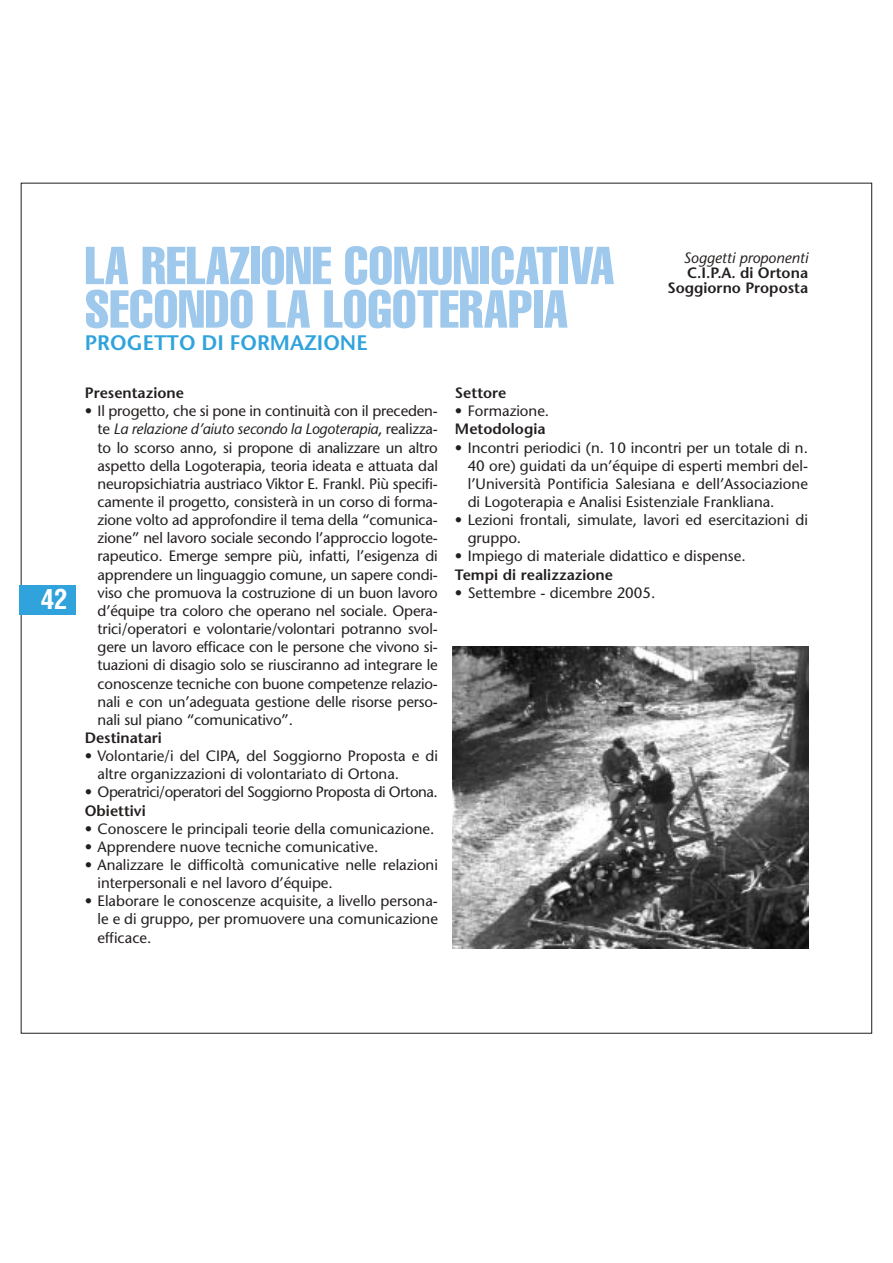
<style>
.page{position:relative;width:893px;height:1263px;background:#fff}
.page>*{position:absolute;margin:0;border:0;box-sizing:border-box;transform-origin:0 0}
.t1{font:extra-condensed 52.5px/43.5px "Helvetica";letter-spacing:.005em;color:#9fc9ec}
.t2{font:700 condensed 27px "Helvetica";color:#fff}
.t3{font:600 21px "Stone Sans";color:#31a3dc}
.t4{font:15px/18.1px "Stone Sans";color:#231f1f;text-align:justify}
.t5{font:600 15px/15px "Stone Sans";color:#231f1f;text-align:right}
.t6{font:15px "Stone Sans";letter-spacing:-.03em;color:#231f1f}
.t7{font:italic 15px "Stone Sans";color:#231f1f}
.s1{font-style:italic}
</style>
<div class="page">
<div style="left:20px;top:585px;width:56px;height:30px;background:#31a3dc"></div>
<img style="left:453px;top:646px;width:355px;height:302px">
<h2 class="t2" style="left:41px;top:589px;width:28px">42</h2>
<h1 class="t1" style="left:85px;top:247px;width:531px">LA RELAZIONE COMUNICATIVA<br>SECONDO LA LOGOTERAPIA</h1>
<h3 class="t3" style="left:85px;top:335px;width:284px">PROGETTO DI FORMAZIONE</h3>
<p class="t7" style="left:683px;top:252px;width:126px">Soggetti proponenti</p>
<p class="t5" style="left:667px;top:267px;width:142px">C.I.P.A. di Ortona<br>Soggiorno Proposta</p>
<p class="t5" style="left:85px;top:387px;width:101px">Presentazione</p>
<p class="t4" style="left:98px;top:404px;width:342px;text-indent:-13px">• Il progetto, che si pone in continuità con il preceden&shy;te <span class="s1">La relazione d’aiuto secondo la Logoterapia</span>, realizza&shy;to lo scorso anno, si propone di analizzare un altro aspetto della Logoterapia, teoria ideata e attuata dal neuropsichiatria austriaco Viktor E. Frankl. Più specifi&shy;camente il progetto, consisterà in un corso di forma&shy;zione volto ad approfondire il tema della “comunica&shy;zione” nel lavoro sociale secondo l’approccio logote&shy;rapeutico. Emerge sempre più, infatti, l’esigenza di apprendere un linguaggio comune, un sapere condi&shy;viso che promuova la costruzione di un buon lavoro d’équipe tra coloro che operano nel sociale. Opera&shy;trici/operatori e volontarie/volontari potranno svol&shy;gere un lavoro efficace con le persone che vivono si&shy;tuazioni di disagio solo se riusciranno ad integrare le conoscenze tecniche con buone competenze relazio&shy;nali e con un’adeguata gestione delle risorse perso&shy;nali sul piano “comunicativo”.</p>
<p class="t5" style="left:85px;top:732px;width:79px">Destinatari</p>
<p class="t4" style="left:98px;top:748px;width:342px;text-indent:-13px">• Volontarie/i del CIPA, del Soggiorno Proposta e di altre organizzazioni di volontariato di Ortona.</p>
<p class="t6" style="left:85px;top:786px;width:354px">• Operatrici/operatori del Soggiorno Proposta di Ortona.</p>
<p class="t5" style="left:85px;top:804px;width:62px">Obiettivi</p>
<p class="t4" style="left:85px;top:821px;width:351px">• Conoscere le principali teorie della comunicazione.</p>
<p class="t4" style="left:85px;top:839px;width:295px">• Apprendere nuove tecniche comunicative.</p>
<p class="t4" style="left:98px;top:857px;width:342px;text-indent:-13px">• Analizzare le difficoltà comunicative nelle relazioni interpersonali e nel lavoro d’équipe.</p>
<p class="t4" style="left:98px;top:894px;width:342px;text-indent:-13px">• Elaborare le conoscenze acquisite, a livello persona&shy;le e di gruppo, per promuovere una comunicazione efficace.</p>
<p class="t5" style="left:455px;top:387px;width:53px">Settore</p>
<p class="t4" style="left:455px;top:404px;width:96px">• Formazione.</p>
<p class="t5" style="left:455px;top:423px;width:92px">Metodologia</p>
<p class="t4" style="left:467px;top:440px;width:342px;text-indent:-13px">• Incontri periodici (n. 10 incontri per un totale di n.<br>40 ore) guidati da un’équipe di esperti membri del&shy;l’Università Pontificia Salesiana e dell’Associazione di Logoterapia e Analisi Esistenziale Frankliana.</p>
<p class="t4" style="left:467px;top:512px;width:342px;text-indent:-13px">• Lezioni frontali, simulate, lavori ed esercitazioni di gruppo.</p>
<p class="t4" style="left:455px;top:549px;width:292px">• Impiego di materiale didattico e dispense.</p>
<p class="t5" style="left:455px;top:568px;width:160px">Tempi di realizzazione</p>
<p class="t4" style="left:455px;top:585px;width:202px">• Settembre - dicembre 2005.</p>
</div>
